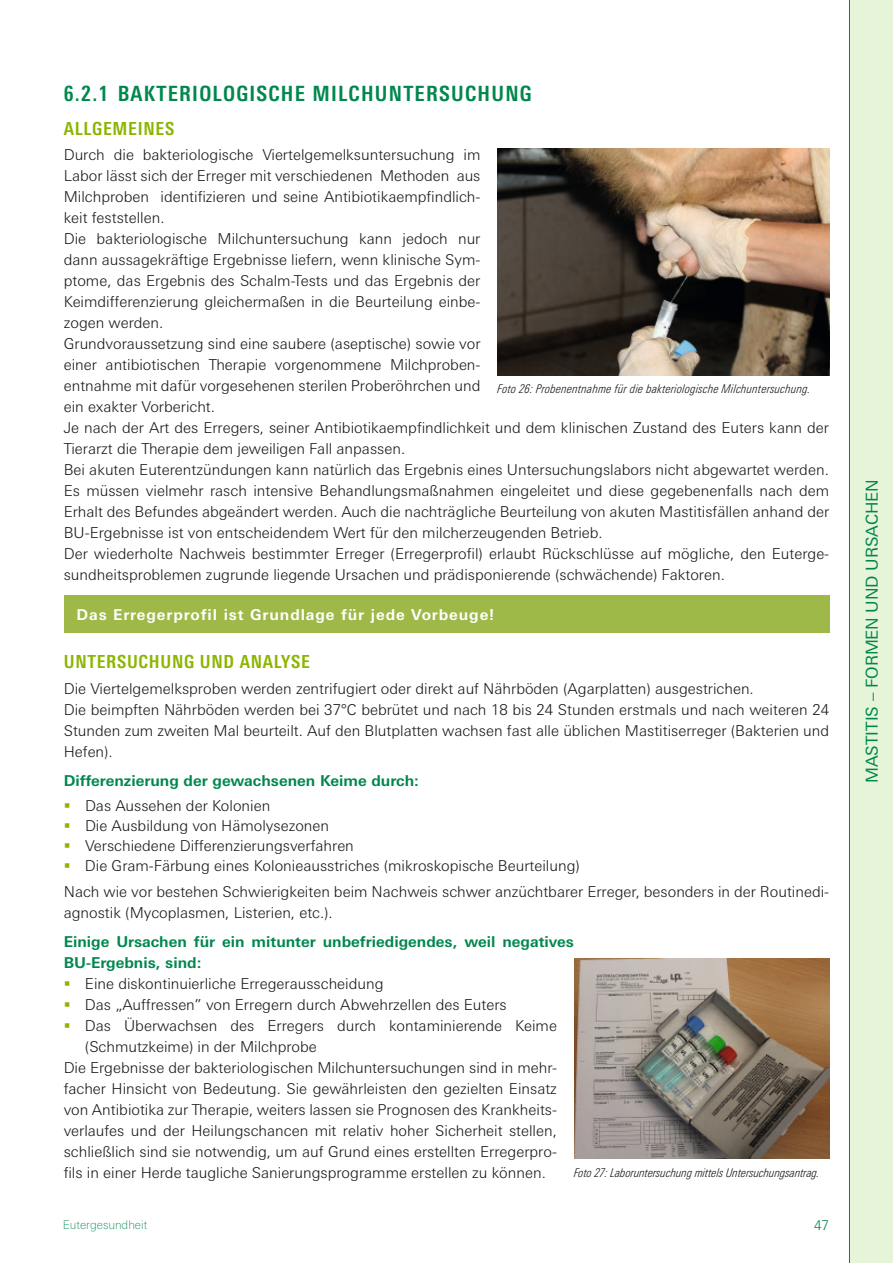
<style>
.page{position:relative;width:893px;height:1263px;background:#fff}
.page>*{position:absolute;margin:0;border:0;box-sizing:border-box;transform-origin:0 0}
.t1{font:700 condensed 21px "Univers Next Pro";letter-spacing:.06em;color:#00874d}
.t2{font:700 condensed 18px "Univers Next Pro";letter-spacing:.04em;color:#8db500}
.t3{font:16.5px "Univers Next Pro";letter-spacing:-.01em;color:#00874d}
.t4{font:300 15px/21px "Univers Next Pro";color:#151616}
.t5{font:700 15px/21px "Univers Next Pro";color:#00874d}
.t6{font:700 15px "Univers Next Pro";letter-spacing:.06em;color:#fff}
.t7{font:300 13.5px "Univers Next Pro";color:#00874d}
.t8{font:italic 300 condensed 12px "Univers Next Pro";letter-spacing:.02em;color:#151616}
.t9{font:italic 300 condensed 12px "Univers Next Pro";color:#151616}
.t10{font:100 12px "Univers Next Pro";color:#00874d}
</style>
<div class="page">
<hr style="left:849px;top:0;width:1px;height:1263px;background:#00874d">
<div style="left:850px;top:0;width:43px;height:1263px;background:#e6f4da"></div>
<img style="left:497px;top:149px;width:332px;height:226px">
<div style="left:64px;top:596px;width:765px;height:37px;background:#9fb948"></div>
<img style="left:574px;top:958px;width:255px;height:201px">
<h1 class="t1" style="left:64px;top:81px;width:469px">6.2.1 BAKTERIOLOGISCHE MILCHUNTERSUCHUNG</h1>
<p class="t2" style="left:64px;top:117px;width:112px">ALLGEMEINES</p>
<p class="t4" style="left:64px;top:144px;width:767px">Durch die bakteriologische Viertelgemelksuntersuchung im<br>Labor lässt sich der Erreger mit verschiedenen Methoden aus<br>Milchproben identifizieren und seine Antibiotikaempfindlich-<br>keit feststellen.<br>Die bakteriologische Milchuntersuchung kann jedoch nur<br>dann aussagekräftige Ergebnisse liefern, wenn klinische Sym-<br>ptome, das Ergebnis des Schalm-Tests und das Ergebnis der<br>Keimdifferenzierung gleichermaßen in die Beurteilung einbe-<br>zogen werden.<br>Grundvoraussetzung sind eine saubere (aseptische) sowie vor<br>einer antibiotischen Therapie vorgenommene Milchproben-<br>entnahme mit dafür vorgesehenen sterilen Proberöhrchen und<br>ein exakter Vorbericht.<br>Je nach der Art des Erregers, seiner Antibiotikaempfindlichkeit und dem klinischen Zustand des Euters kann der Tierarzt die Therapie dem jeweiligen Fall anpassen.<br>Bei akuten Euterentzündungen kann natürlich das Ergebnis eines Untersuchungslabors nicht abgewartet werden.<br>Es müssen vielmehr rasch intensive Behandlungsmaßnahmen eingeleitet und diese gegebenenfalls nach dem Erhalt des Befundes abgeändert werden. Auch die nachträgliche Beurteilung von akuten Mastitisfällen anhand der BU-Ergebnisse ist von entscheidendem Wert für den milcherzeugenden Betrieb.<br>Der wiederholte Nachweis bestimmter Erreger (Erregerprofil) erlaubt Rückschlüsse auf mögliche, den Euterge&shy;sundheitsproblemen zugrunde liegende Ursachen und prädisponierende (schwächende) Faktoren.</p>
<p class="t8" style="left:497px;top:382px;width:315px">Foto 26: Probenentnahme für die bakteriologische Milchuntersuchung.</p>
<p class="t6" style="left:77px;top:605px;width:419px">Das Erregerprofil ist Grundlage für jede Vorbeuge!</p>
<p class="t2" style="left:64px;top:651px;width:248px">UNTERSUCHUNG UND ANALYSE</p>
<p class="t4" style="left:64px;top:678px;width:767px">Die Viertelgemelksproben werden zentrifugiert oder direkt auf Nährböden (Agarplatten) ausgestrichen.<br>Die beimpften Nährböden werden bei 37°C bebrütet und nach 18 bis 24 Stunden erstmals und nach weiteren 24<br>Stunden zum zweiten Mal beurteilt. Auf den Blutplatten wachsen fast alle üblichen Mastitiserreger (Bakterien und Hefen).</p>
<p class="t5" style="left:64px;top:770px;width:357px">Differenzierung der gewachsenen Keime durch:</p>
<p class="t4" style="left:85px;top:795px;width:496px;line-height:20.2px">Das Aussehen der Kolonien<br>Die Ausbildung von Hämolysezonen<br>Verschiedene Differenzierungsverfahren<br>Die Gram-Färbung eines Kolonieausstriches (mikroskopische Beurteilung)</p>
<p class="t4" style="left:64px;top:881px;width:767px">Nach wie vor bestehen Schwierigkeiten beim Nachweis schwer anzüchtbarer Erreger, besonders in der Routinedi&shy;agnostik (Mycoplasmen, Listerien, etc.).</p>
<p class="t5" style="left:64px;top:931px;width:512px">Einige Ursachen für ein mitunter unbefriedigendes, weil negatives<br>BU-Ergebnis, sind:</p>
<p class="t4" style="left:85px;top:973px;width:300px">Eine diskontinuierliche Erregerausscheidung</p>
<p class="t4" style="left:85px;top:994px;width:423px">Das „Auffressen” von Erregern durch Abwehrzellen des Euters</p>
<p class="t4" style="left:85px;top:1015px;width:473px">Das Überwachsen des Erregers durch kontaminierende Keime</p>
<p class="t4" style="left:85px;top:1036px;width:233px">(Schmutzkeime) in der Milchprobe</p>
<p class="t4" style="left:64px;top:1057px;width:495px">Die Ergebnisse der bakteriologischen Milchuntersuchungen sind in mehr-</p>
<p class="t4" style="left:64px;top:1078px;width:495px">facher Hinsicht von Bedeutung. Sie gewährleisten den gezielten Einsatz</p>
<p class="t4" style="left:64px;top:1099px;width:495px">von Antibiotika zur Therapie, weiters lassen sie Prognosen des Krankheits-</p>
<p class="t4" style="left:64px;top:1120px;width:495px">verlaufes und der Heilungschancen mit relativ hoher Sicherheit stellen,</p>
<p class="t4" style="left:64px;top:1141px;width:495px">schließlich sind sie notwendig, um auf Grund eines erstellten Erregerpro-</p>
<p class="t4" style="left:64px;top:1162px;width:484px">fils in einer Herde taugliche Sanierungsprogramme erstellen zu können.</p>
<p class="t9" style="left:574px;top:1166px;width:247px">Foto 27: Laboruntersuchung mittels Untersuchungsantrag.</p>
<p class="t10" style="left:63px;top:1218px;width:86px">Eutergesundheit</p>
<p class="t7" style="left:814px;top:1217px;width:17px">47</p>
<p class="t3" style="left:863px;top:783px;width:305px;rotate:-90deg">MASTITIS – FORMEN UND URSACHEN</p>
</div>
